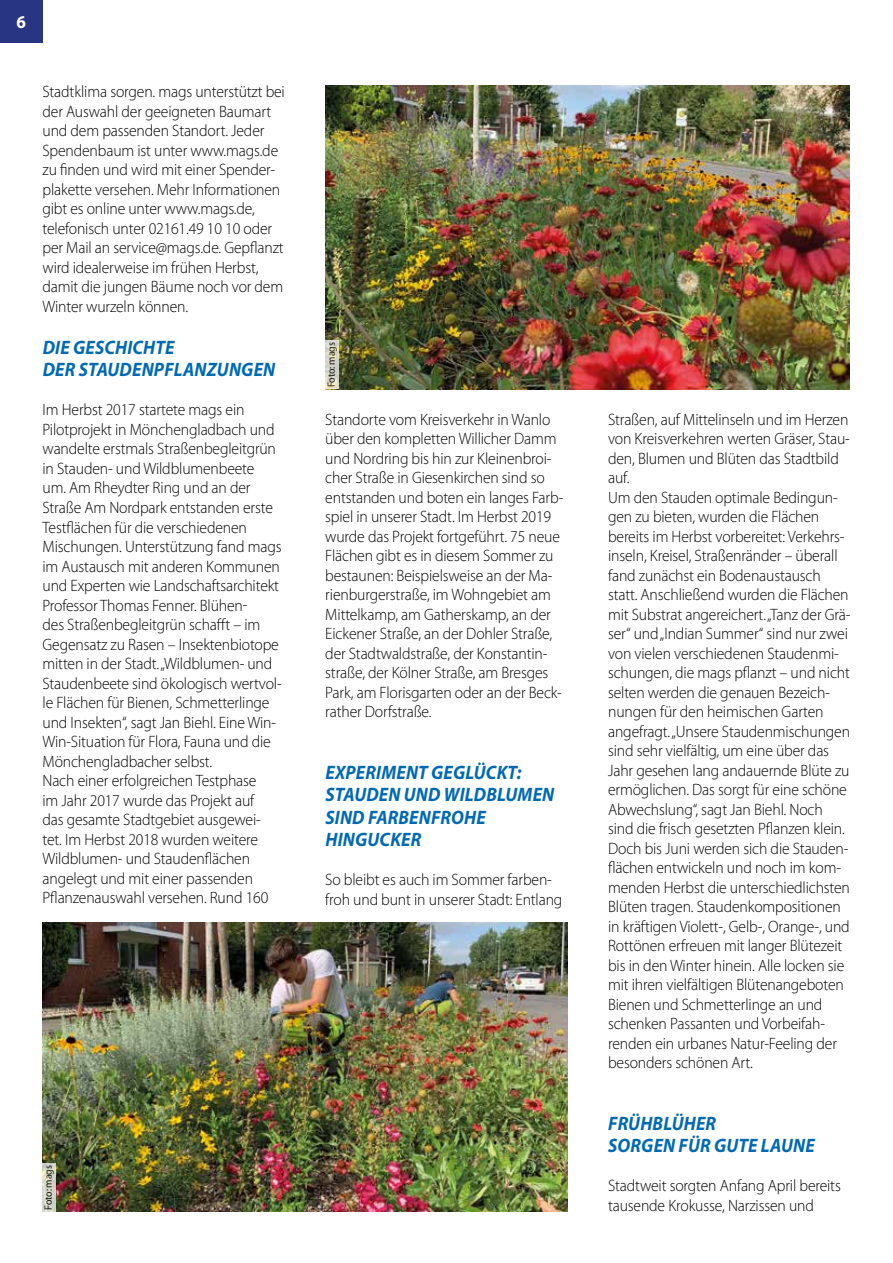
<style>
.page{position:relative;width:893px;height:1263px;background:#fff}
.page>*{position:absolute;margin:0;border:0;box-sizing:border-box;transform-origin:0 0}
.t1{font:italic 700 19.5px/22.5px "Myriad Pro";letter-spacing:.01em;color:#0069b4;scale:.93 1}
.t2{font:700 18px "Myriad Pro";color:#fff;scale:.95 1}
.t3{font:300 16.5px/19.5px "Myriad Pro";letter-spacing:-.01em;color:#000;scale:.95 1}
.t4{font:10.5px "Myriad Pro";letter-spacing:-.01em;color:#000;scale:.95 1}
</style>
<div class="page">
<div style="left:0;top:0;width:43px;height:43px;background:#283583"></div>
<img style="left:43px;top:923px;width:525px;height:289px">
<svg style="left:43px;top:1163px;width:13px;height:49px"></svg>
<img style="left:325px;top:85px;width:525px;height:304px">
<svg style="left:325px;top:340px;width:14px;height:49px"></svg>
<p class="t2" style="left:17px;top:10px;width:11px">6</p>
<p class="t3" style="left:43px;top:82px;width:257px">Stadtklima sorgen. mags unterstützt bei der Auswahl der geeigneten Baumart und dem passenden Standort. Jeder Spendenbaum ist unter www.mags.de zu finden und wird mit einer Spender&shy;plakette versehen. Mehr Informationen gibt es online unter www.mags.de, telefonisch unter 02161.49 10 10 oder per Mail an service@mags.de. Gepflanzt wird idealerweise im frühen Herbst, damit die jungen Bäume noch vor dem Winter wurzeln können.</p>
<p class="t1" style="left:43px;top:335px;width:252px">DIE GESCHICHTE<br>DER STAUDENPFLANZUNGEN</p>
<p class="t3" style="left:43px;top:400px;width:253px">Im Herbst 2017 startete mags ein Pilotprojekt in Mönchengladbach und wandelte erstmals Straßenbegleitgrün in Stauden- und Wildblumenbeete um. Am Rheydter Ring und an der Straße Am Nordpark entstanden erste Testflächen für die verschiedenen Mischungen. Unterstützung fand mags im Austausch mit anderen Kommunen und Experten wie Landschaftsarchitekt Professor Thomas Fenner. Blühen-<br>des Straßenbegleitgrün schafft – im Gegensatz zu Rasen – Insektenbiotope mitten in der Stadt. „Wildblumen- und Staudenbeete sind ökologisch wertvol&shy;le Flächen für Bienen, Schmetterlinge und Insekten“, sagt Jan Biehl. Eine Win-Win-Situation für Flora, Fauna und die Mönchengladbacher selbst.<br>Nach einer erfolgreichen Testphase<br>im Jahr 2017 wurde das Projekt auf<br>das gesamte Stadtgebiet ausgewei&shy;tet. Im Herbst 2018 wurden weitere Wildblumen- und Staudenflächen angelegt und mit einer passenden Pflanzenauswahl versehen. Rund 160</p>
<p class="t3" style="left:325px;top:409px;width:252px">Standorte vom Kreisverkehr in Wanlo über den kompletten Willicher Damm und Nordring bis hin zur Kleinenbroi&shy;cher Straße in Giesenkirchen sind so entstanden und boten ein langes Farb&shy;spiel in unserer Stadt. Im Herbst 2019 wurde das Projekt fortgeführt. 75 neue Flächen gibt es in diesem Sommer zu bestaunen: Beispielsweise an der Ma&shy;rienburgerstraße, im Wohngebiet am Mittelkamp, am Gatherskamp, an der Eickener Straße, an der Dohler Straße, der Stadtwaldstraße, der Konstantin&shy;straße, der Kölner Straße, am Bresges Park, am Florisgarten oder an der Beck&shy;rather Dorfstraße.</p>
<p class="t4" style="left:325px;top:387px;width:49px;rotate:-90deg">Foto: mags</p>
<p class="t1" style="left:325px;top:760px;width:248px">EXPERIMENT GEGLÜCKT:<br>STAUDEN UND WILDBLUMEN<br>SIND FARBENFROHE<br>HINGUCKER</p>
<p class="t3" style="left:325px;top:870px;width:251px">So bleibt es auch im Sommer farben&shy;froh und bunt in unserer Stadt: Entlang</p>
<p class="t4" style="left:42px;top:1210px;width:49px;rotate:-90deg">Foto: mags</p>
<p class="t3" style="left:608px;top:409px;width:257px">Straßen, auf Mittelinseln und im Herzen von Kreisverkehren werten Gräser, Stau&shy;den, Blumen und Blüten das Stadtbild auf.<br>Um den Stauden optimale Bedingun&shy;gen zu bieten, wurden die Flächen bereits im Herbst vorbereitet: Verkehrs&shy;inseln, Kreisel, Straßenränder – überall fand zunächst ein Bodenaustausch statt. Anschließend wurden die Flächen mit Substrat angereichert. „Tanz der Grä&shy;ser“ und „Indian Summer“ sind nur zwei von vielen verschiedenen Staudenmi&shy;schungen, die mags pflanzt – und nicht selten werden die genauen Bezeich&shy;nungen für den heimischen Garten angefragt. „Unsere Staudenmischungen sind sehr vielfältig, um eine über das Jahr gesehen lang andauernde Blüte zu ermöglichen. Das sorgt für eine schöne Abwechslung“, sagt Jan Biehl. Noch sind die frisch gesetzten Pflanzen klein.<br>Doch bis Juni werden sich die Stauden&shy;flächen entwickeln und noch im kom&shy;menden Herbst die unterschiedlichsten Blüten tragen. Staudenkompositionen in kräftigen Violett-, Gelb-, Orange-, und Rottönen erfreuen mit langer Blütezeit bis in den Winter hinein. Alle locken sie mit ihren vielfältigen Blütenangeboten Bienen und Schmetterlinge an und schenken Passanten und Vorbeifah&shy;renden ein urbanes Natur-Feeling der besonders schönen Art.</p>
<p class="t1" style="left:608px;top:1111px;width:224px">FRÜHBLÜHER<br>SORGEN FÜR GUTE LAUNE</p>
<p class="t3" style="left:608px;top:1176px;width:246px">Stadtweit sorgten Anfang April bereits</p>
<p class="t3" style="left:608px;top:1195px;width:218px">tausende Krokusse, Narzissen und</p>
</div>
